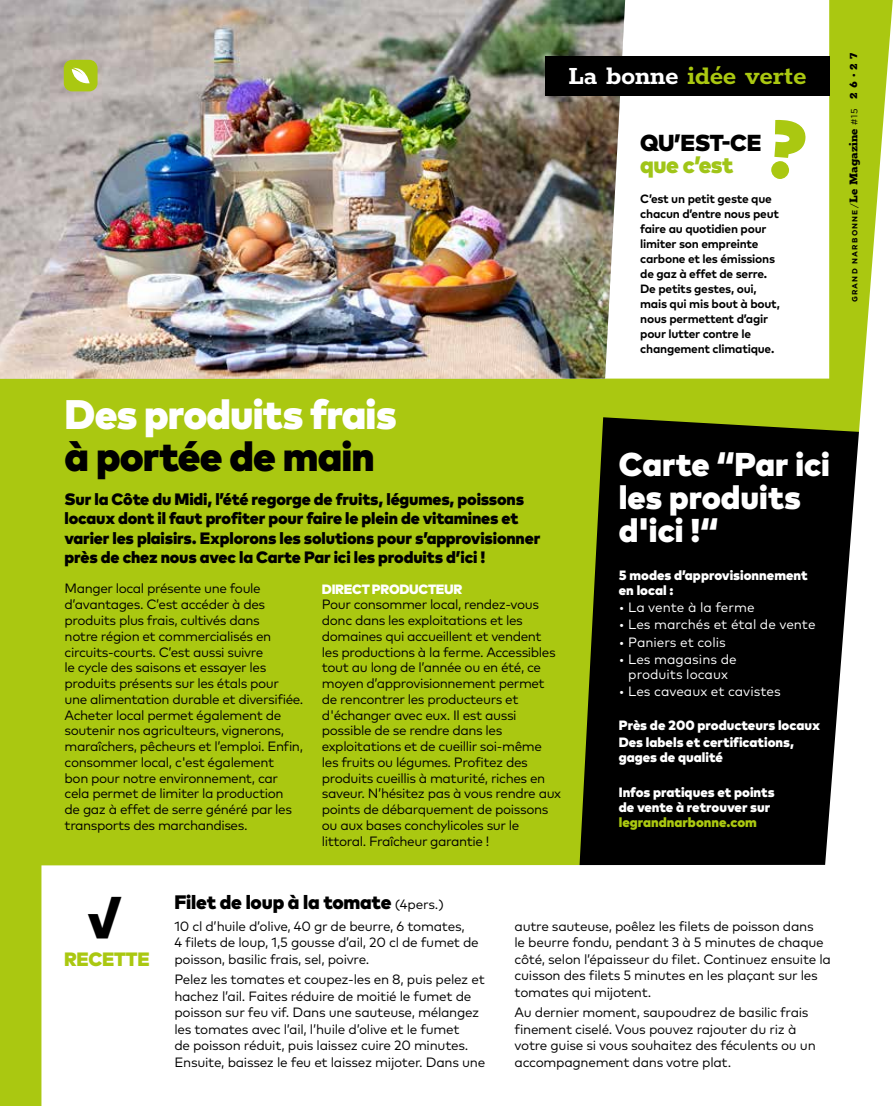
<style>
.page{position:relative;width:893px;height:1106px;background:#aac811}
.page>*{position:absolute;margin:0;border:0;box-sizing:border-box;transform-origin:0 0}
.t1{font:900 48.75px "Mark Pro";color:#000}
.t2{font:900 41.25px "Mark Pro";letter-spacing:-.02em;color:#fff}
.t3{font:900 41.25px "Mark Pro";letter-spacing:-.02em;color:#000}
.t4{font:900 33px/33px "Mark Pro";color:#fff}
.t5{font:700 28.5px "Rokkitt";color:#aac811}
.t6{font:900 23.1px "Mark Pro";letter-spacing:-.02em;color:#000}
.t7{font:900 23.1px "Mark Pro";letter-spacing:-.025em;color:#a0c518}
.t8{font:900 19.5px "Mark Pro";letter-spacing:-.01em;color:#000}
.t9{font:900 19.35px "Mark Pro";letter-spacing:-.015em;color:#aac811}
.t10{font:900 16.5px/19.5px "Mark Pro";letter-spacing:-.01em;color:#000}
.t11{font:13.5px/15.8px "Mark Pro";letter-spacing:-.03em;color:#000}
.t12{font:900 13.5px/15px "Mark Pro";color:#fff}
.t13{font:13.5px/15px "Mark Pro";color:#fff;text-align:center}
.t14{font:900 13.5px "Mark Pro";color:#aac811}
.t15{font:900 13.5px "Mark Pro";letter-spacing:-.025em;color:#fff}
.t16{font:700 12px/15px "Mark Pro";letter-spacing:-.02em;color:#000}
.t17{font:900 12px "Rokkitt";color:#000}
.t18{font:700 7.5px "Gotham";letter-spacing:.16em;color:#000}
.s1{color:#fff}
.s2{font-weight:400;font-size:13.5px}
.s3{font-weight:400;font-size:9px}
.s4{font-family:"Rokkitt";font-weight:800;font-size:13.5px}
</style>
<div class="page">
<div style="left:625px;top:0;width:181px;height:378px;background:#fff"></div>
<img style="left:0;top:0;width:625px;height:378px">
<div style="left:579px;top:417px;width:227px;height:447px;background:#000"></div>
<svg style="left:806px;top:0;width:87px;height:864px"></svg>
<div style="left:41px;top:864px;width:852px;height:242px;background:#fff"></div>
<div style="left:64px;top:60px;width:34px;height:31px;background:#aac811;border-radius:8px"></div>
<svg style="left:72px;top:67px;width:18px;height:17px"></svg>
<div style="left:545px;top:57px;width:285px;height:39px;background:#000"></div>
<div style="left:771px;top:119px;width:36px;height:62px;background:#fff"></div>
<h3 class="t5" style="left:568px;top:55px;width:240px"><span class="s1">La bonne</span> idée verte</h3>
<h3 class="t6" style="left:640px;top:124px;width:123px">QU’EST-CE</h3>
<h3 class="t7" style="left:640px;top:147px;width:95px">que c’est</h3>
<h2 class="t2" style="left:65px;top:383px;width:334px">Des produits frais</h2>
<h2 class="t3" style="left:65px;top:425px;width:312px">à portée de main</h2>
<p class="t10" style="left:65px;top:487px;width:477px">Sur la Côte du Midi, l’été regorge de fruits, légumes, poissons locaux dont il faut profiter pour faire le plein de vitamines et varier les plaisirs. Explorons les solutions pour s’approvisionner près de chez nous avec la Carte Par ici les produits d’ici !</p>
<p class="t11" style="left:65px;top:579px;width:240px">Manger local présente une foule d’avantages. C’est accéder à des produits plus frais, cultivés dans<br>notre région et commercialisés en circuits-courts. C’est aussi suivre<br>le cycle des saisons et essayer les produits présents sur les étals pour une alimentation durable et diversifiée.<br>Acheter local permet également de soutenir nos agriculteurs, vignerons, maraîchers, pêcheurs et l’emploi. Enfin, consommer local, c'est également<br>bon pour notre environnement, car cela permet de limiter la production<br>de gaz à effet de serre généré par les transports des marchandises.</p>
<p class="t15" style="left:322px;top:578px;width:142px">DIRECT PRODUCTEUR</p>
<p class="t11" style="left:322px;top:595px;width:241px">Pour consommer local, rendez-vous donc dans les exploitations et les domaines qui accueillent et vendent les productions à la ferme. Accessibles tout au long de l’année ou en été, ce moyen d’approvisionnement permet de rencontrer les producteurs et d'échanger avec eux. Il est aussi possible de se rendre dans les exploitations et de cueillir soi-même les fruits ou légumes. Profitez des produits cueillis à maturité, riches en saveur. N’hésitez pas à vous rendre aux points de débarquement de poissons ou aux bases conchylicoles sur le littoral. Fraîcheur garantie !</p>
<p class="t16" style="left:640px;top:190px;width:141px">C’est un petit geste que chacun d’entre nous peut faire au quotidien pour limiter son empreinte carbone et les émissions de gaz à effet de serre.<br>De petits gestes, oui, mais qui mis bout à bout, nous permettent d’agir pour lutter contre le changement climatique.</p>
<h3 class="t4" style="left:619px;top:445px;width:213px">Carte “Par ici les produits d'ici !“</h3>
<p class="t12" style="left:619px;top:567px;width:190px">5 modes d’approvisionnement en local :</p>
<p class="t13" style="left:619px;top:599px;width:137px">• La vente à la ferme</p>
<p class="t13" style="left:619px;top:616px;width:198px">• Les marchés et étal de vente</p>
<p class="t13" style="left:619px;top:633px;width:108px">• Paniers et colis</p>
<p class="t13" style="left:619px;top:650px;width:119px">• Les magasins de produits locaux</p>
<p class="t13" style="left:619px;top:682px;width:163px">• Les caveaux et cavistes</p>
<p class="t12" style="left:619px;top:715px;width:203px;line-height:17.1px">Près de 200 producteurs locaux<br>Des labels et certifications,</p>
<p class="t12" style="left:619px;top:749px;width:106px">gages de qualité</p>
<p class="t12" style="left:619px;top:783px;width:157px">Infos pratiques et points de vente à retrouver sur</p>
<p class="t14" style="left:619px;top:811px;width:140px">legrandnarbonne.com</p>
<h1 class="t1" style="left:88px;top:877px;width:35px">√</h1>
<h3 class="t8" style="left:174px;top:887px;width:271px">Filet de loup à la tomate <span class="s2">(4pers.)</span></h3>
<p class="t11" style="left:174px;top:916px;width:306px;line-height:16.5px">10 cl d’huile d’olive, 40 gr de beurre, 6 tomates,<br>4 filets de loup, 1,5 gousse d’ail, 20 cl de fumet de poisson, basilic frais, sel, poivre.</p>
<p class="t11" style="left:174px;top:970px;width:312px;line-height:16.5px">Pelez les tomates et coupez-les en 8, puis pelez et hachez l’ail. Faites réduire de moitié le fumet de poisson sur feu vif. Dans une sauteuse, mélangez les tomates avec l’ail, l’huile d’olive et le fumet<br>de poisson réduit, puis laissez cuire 20 minutes.<br>Ensuite, baissez le feu et laissez mijoter. Dans une</p>
<h3 class="t9" style="left:64px;top:943px;width:87px">RECETTE</h3>
<p class="t11" style="left:514px;top:916px;width:318px;line-height:16.5px">autre sauteuse, poêlez les filets de poisson dans<br>le beurre fondu, pendant 3 à 5 minutes de chaque côté, selon l’épaisseur du filet. Continuez ensuite la cuisson des filets 5 minutes en les plaçant sur les tomates qui mijotent.</p>
<p class="t11" style="left:514px;top:1003px;width:303px;line-height:16.5px">Au dernier moment, saupoudrez de basilic frais finement ciselé. Vous pouvez rajouter du riz à votre guise si vous souhaitez des féculents ou un accompagnement dans votre plat.</p>
<p class="t17" style="left:844px;top:99px;width:48px;rotate:-90deg">26•27</p>
<p class="t18" style="left:850px;top:302px;width:195px;rotate:-90deg">GRAND NARBONNE<span class="s3">/</span><span class="s4">Le Magazine</span> <span class="s3">#15</span></p>
</div>
